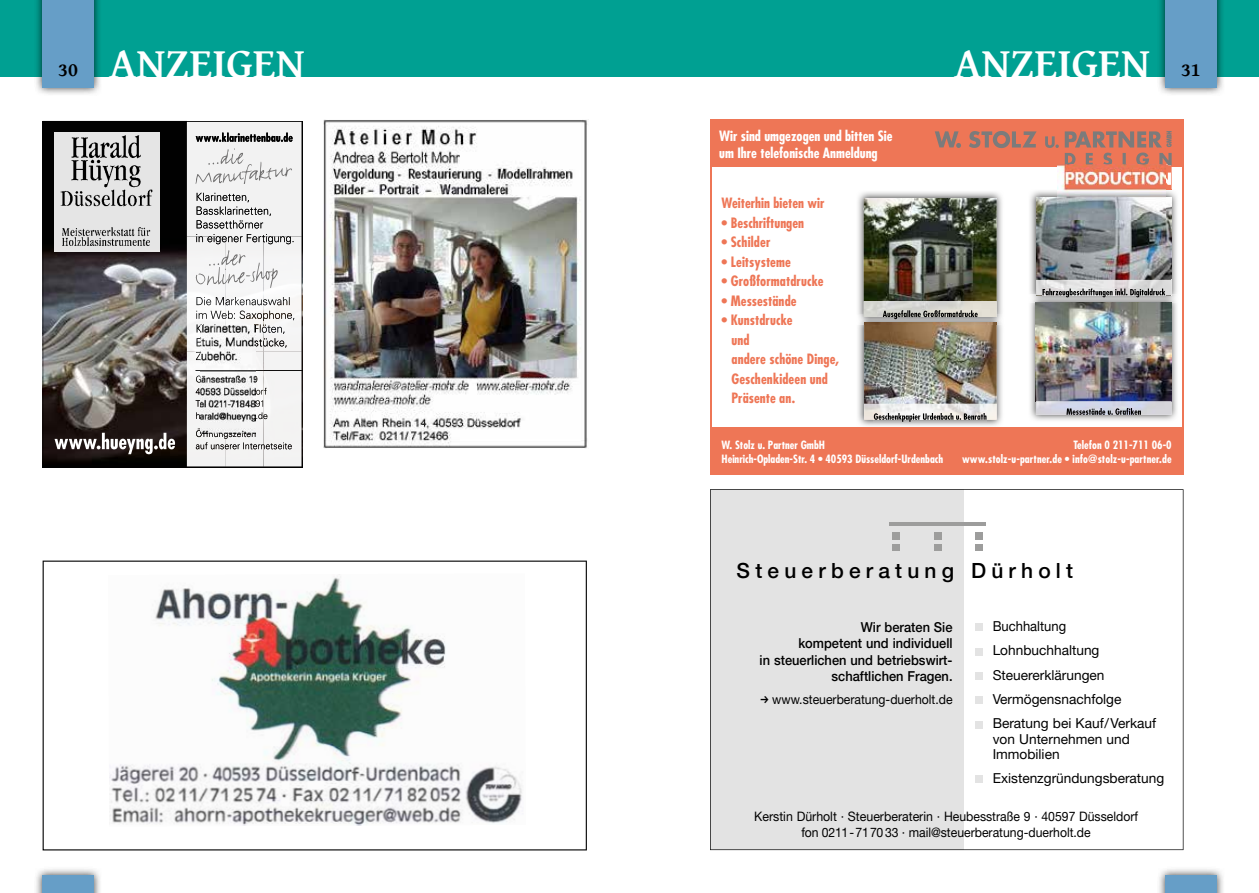
<style>
.page{position:relative;width:1259px;height:893px;background:#fff}
.page>*{position:absolute;margin:0;border:0;box-sizing:border-box;transform-origin:0 0}
.t1{font:700 43.65px "Gentium Basic";color:#fff}
.t2{font:500 20.85px "Helvetica Neue";letter-spacing:.25em;color:#000}
.t3{font:700 19.5px "Gentium Basic";color:#000}
.t4{font:700 condensed 13.95px/19.5px "Futura";letter-spacing:.005em;color:#ee7656}
.t5{font:700 condensed 13.95px/16.6px "Futura";color:#fff}
.t6{font:500 13.65px/16.4px "Helvetica Neue";color:#000;text-align:right;scale:.94 1}
.t7{font:13.65px/24.3px "Helvetica Neue";color:#000;scale:.95 1}
.t8{font:13.65px/15px "Helvetica Neue";color:#000}
.t9{font:13.05px/15.6px "Helvetica Neue";color:#000;text-align:center;scale:.95 1}
.t10{font:13.05px "Helvetica Neue";color:#000;scale:.94 1}
.t11{font:700 condensed 11.1px/13.4px "Futura";color:#fff}
</style>
<div class="page">
<div style="left:709px;top:119px;width:474px;height:47px;background:#ee7656"></div>
<img style="left:858px;top:192px;width:144px;height:234px">
<img style="left:864px;top:325px;width:132px;height:79px">
<div style="left:709px;top:427px;width:474px;height:47px;background:#ee7656"></div>
<img style="left:1030px;top:303px;width:147px;height:117px">
<img style="left:1036px;top:303px;width:135px;height:98px">
<img style="left:1030px;top:189px;width:147px;height:105px">
<svg style="left:934px;top:131px;width:237px;height:59px"></svg>
<img style="left:1032px;top:294px;width:144px;height:9px">
<img style="left:1036px;top:197px;width:135px;height:83px">
<svg style="left:1171px;top:280px;width:1px;height:15px"></svg>
<img style="left:1036px;top:280px;width:135px;height:15px">
<img style="left:1042px;top:295px;width:123px;height:2px">
<img style="left:1042px;top:288px;width:123px;height:7px">
<img style="left:864px;top:404px;width:132px;height:16px">
<img style="left:1036px;top:401px;width:135px;height:14px">
<img style="left:1066px;top:415px;width:75px;height:1px">
<img style="left:1066px;top:408px;width:75px;height:7px">
<img style="left:874px;top:420px;width:112px;height:2px">
<img style="left:874px;top:413px;width:112px;height:7px">
<img style="left:858px;top:315px;width:144px;height:10px">
<img style="left:863px;top:198px;width:133px;height:103px">
<img style="left:863px;top:301px;width:133px;height:16px">
<img style="left:882px;top:318px;width:95px;height:1px">
<img style="left:882px;top:317px;width:95px;height:1px">
<img style="left:882px;top:310px;width:95px;height:7px">
<hr style="left:709px;top:119px;width:2px;height:308px;background:#ee7656">
<hr style="left:1181px;top:119px;width:2px;height:308px;background:#ee7656">
<svg style="left:710px;top:489px;width:473px;height:361px;fill:#e3e3e3"></svg>
<svg style="left:43px;top:561px;width:544px;height:289px"></svg>
<svg style="left:43px;top:121px;width:144px;height:346px;background:#6f6c6b"></svg>
<img style="left:187px;top:121px;width:115px;height:346px">
<img style="left:324px;top:119px;width:263px;height:329px">
<div style="left:0;top:0;width:629px;height:77px;background:#00a092"></div>
<div style="left:629px;top:0;width:630px;height:77px;background:#00a092"></div>
<img style="left:36px;top:0;width:64px;height:94px">
<div style="left:43px;top:0;width:51px;height:88px;background:#669ec7"></div>
<img style="left:36px;top:869px;width:64px;height:24px">
<div style="left:43px;top:875px;width:51px;height:18px;background:#669ec7"></div>
<img style="left:1159px;top:869px;width:64px;height:24px">
<div style="left:1165px;top:875px;width:51px;height:18px;background:#669ec7"></div>
<img style="left:1159px;top:0;width:64px;height:94px">
<div style="left:1165px;top:0;width:51px;height:88px;background:#669ec7"></div>
<img style="left:201px;top:325px;width:54px;height:108px">
<img style="left:1057px;top:165px;width:108px;height:54px">
<svg style="left:760px;top:696px;width:8px;height:7px"></svg>
<h3 class="t3" style="left:58px;top:55px;width:21px">30</h3>
<h1 class="t1" style="left:109px;top:31px;width:197px">ANZEIGEN</h1>
<h1 class="t1" style="left:954px;top:31px;width:197px">ANZEIGEN</h1>
<h3 class="t3" style="left:1181px;top:55px;width:21px">31</h3>
<p class="t5" style="left:719px;top:128px;width:175px">Wir sind umgezogen und bitten Sie um Ihre telefonische Anmeldung</p>
<p class="t4" style="left:721px;top:193px;width:104px">Weiterhin bieten wir</p>
<p class="t4" style="left:721px;top:213px;width:84px">• Beschriftungen</p>
<p class="t4" style="left:721px;top:232px;width:50px">• Schilder</p>
<p class="t4" style="left:721px;top:252px;width:71px">• Leitsysteme</p>
<p class="t4" style="left:721px;top:271px;width:103px">• Großformatdrucke</p>
<p class="t4" style="left:721px;top:291px;width:77px">• Messestände</p>
<p class="t4" style="left:731px;top:310px;width:109px;text-indent:-10px">• Kunstdrucke<br>und<br>andere schöne Dinge,<br>Geschenkideen und<br>Präsente an.</p>
<p class="t11" style="left:721px;top:438px;width:223px">W. Stolz u. Partner GmbH<br>Heinrich-Opladen-Str. 4 • 40593 Düsseldorf-Urdenbach</p>
<p class="t11" style="left:962px;top:438px;width:211px;text-align:right">Telefon 0 211-711 06-0<br>www.stolz-u-partner.de • info@stolz-u-partner.de</p>
<h2 class="t2" style="left:736px;top:558px;width:338px">Steuerberatung Dürholt</h2>
<p class="t7" style="left:992px;top:614px;width:174px">Buchhaltung<br>Lohnbuchhaltung<br>Steuererklärungen<br>Vermögensnachfolge<br>Beratung bei Kauf/Verkauf</p>
<p class="t8" style="left:992px;top:731px;width:139px">von Unternehmen und<br>Immobilien</p>
<p class="t8" style="left:992px;top:770px;width:173px">Existenzgründungsberatung</p>
<p class="t9" style="left:754px;top:808px;width:405px">Kerstin Dürholt · Steuerberaterin · Heubesstraße 9 · 40597 Düsseldorf fon 0211-7170 33 · mail@steuerberatung-duerholt.de</p>
<p class="t6" style="left:759px;top:619px;width:207px">Wir beraten Sie<br>kompetent und individuell<br>in steuerlichen und betriebswirt&shy;schaftlichen Fragen.</p>
<p class="t10" style="left:772px;top:691px;width:193px">www.steuerberatung-duerholt.de</p>
</div>
